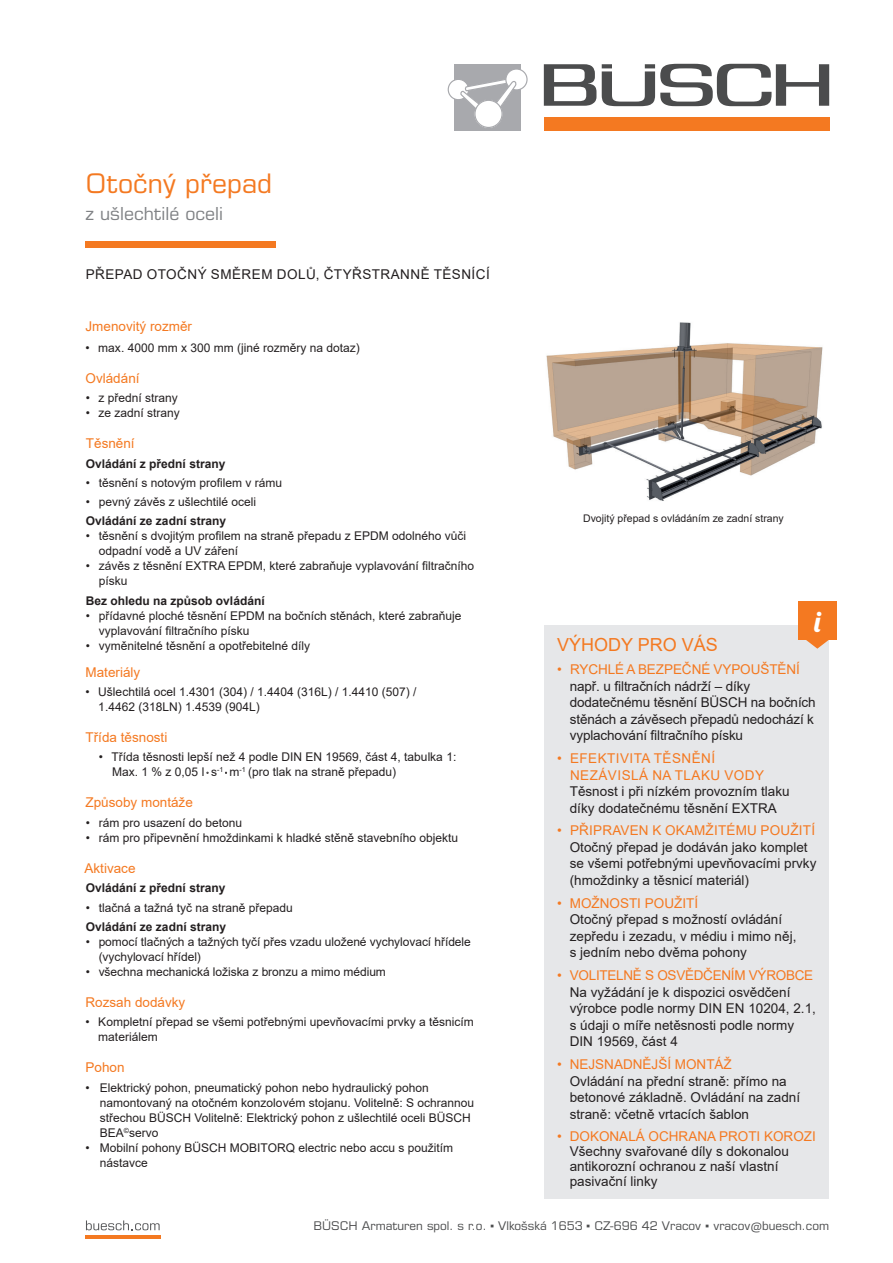
<style>
.page{position:relative;width:893px;height:1263px;background:#fff}
.page>*{position:absolute;margin:0;border:0;box-sizing:border-box;transform-origin:0 0}
.t1{font:28.5px "Lobster";color:#fff}
.t2{font:27px "Eurostile LT Pro";color:#f47921}
.t3{font:18px "Eurostile LT Pro";color:#808285}
.t4{font:18px "Arial";color:#f47921}
.t5{font:13.5px/16.5px "Arial";color:#231f20}
.t6{font:13.5px "Arial";color:#f47921}
.t7{font:13.5px "Arial";letter-spacing:.035em;color:#231f20}
.t8{font:13.5px/16.5px "Arial";letter-spacing:.035em;color:#f47921}
.t9{font:13.5px "Arial";letter-spacing:-.02em;color:#f47921}
.t10{font:12px/15px "Arial";color:#231f20}
.t11{font:700 12px "Arial";color:#231f20}
.t12{font:12px "Eurostile LT Pro";color:#4b4c4d}
.t13{font:10.5px "Arial";color:#231f20}
.t14{font:7.05px "Arial";color:#231f20}
.s1{font-size:12px}
.s2{font-family:"Arial"}
</style>
<div class="page">
<svg style="left:544px;top:64px;width:52px;height:42px"></svg>
<svg style="left:602px;top:64px;width:227px;height:42px"></svg>
<div style="left:544px;top:118px;width:285px;height:13px;background:#f47921"></div>
<div style="left:454px;top:64px;width:66px;height:67px;background:#a8a9ad"></div>
<div style="left:448px;top:79px;width:21px;height:21px;background:#fff;border-radius:50%"></div>
<div style="left:448px;top:79px;width:21px;height:21px;border:1px solid #a8a9ad;border-radius:50%"></div>
<div style="left:473px;top:99px;width:31px;height:30px;background:#a8a9ad;border:1px solid #a8a9ad;border-radius:50%"></div>
<div style="left:506px;top:69px;width:21px;height:21px;background:#fff;border-radius:50%"></div>
<div style="left:505px;top:68px;width:23px;height:22px;border:1px solid #a8a9ad;border-radius:50%"></div>
<svg style="left:458px;top:76px;width:59px;height:38px"></svg>
<div style="left:474px;top:100px;width:29px;height:28px;background:#fff;border:1px solid #a8a9ad;border-radius:50%"></div>
<svg style="left:86px;top:1220px;width:74px;height:10px"></svg>
<hr style="left:85px;top:1236px;width:75px;height:3px;background:#f47921">
<div style="left:85px;top:241px;width:191px;height:6px;background:#f47921"></div>
<div style="left:544px;top:625px;width:285px;height:574px;background:#e6e7e9"></div>
<svg style="left:806px;top:640px;width:23px;height:9px"></svg>
<div style="left:798px;top:601px;width:38px;height:39px;background:#f47921"></div>
<img style="left:546px;top:322px;width:277px;height:179px">
<div style="left:534px;top:479px;width:34px;height:28px;background:#fff"></div>
<h2 class="t2" style="left:86px;top:167px;width:188px">Otočný přepad</h2>
<h3 class="t3" style="left:86px;top:203px;width:139px">z ušlechtilé oceli</h3>
<p class="t7" style="left:86px;top:265px;width:405px">PŘEPAD OTOČNÝ SMĚREM DOLŮ, ČTYŘSTRANNĚ TĚSNÍCÍ</p>
<p class="t6" style="left:86px;top:317px;width:108px">Jmenovitý rozměr</p>
<p class="t10" style="left:86px;top:340px;width:276px">• max. 4000 mm x 300 mm (jiné rozměry na dotaz)</p>
<p class="t6" style="left:86px;top:369px;width:56px">Ovládání</p>
<p class="t10" style="left:86px;top:390px;width:94px">• z přední strany</p>
<p class="t10" style="left:86px;top:405px;width:96px">• ze zadní strany</p>
<p class="t6" style="left:86px;top:434px;width:50px">Těsnění</p>
<p class="t11" style="left:86px;top:455px;width:141px">Ovládání z přední strany</p>
<p class="t10" style="left:86px;top:475px;width:198px">• těsnění s notovým profilem v rámu</p>
<p class="t10" style="left:86px;top:494px;width:172px">• pevný závěs z ušlechtilé oceli</p>
<p class="t11" style="left:86px;top:513px;width:142px">Ovládání ze zadní strany</p>
<p class="t10" style="left:99px;top:529px;width:369px;text-indent:-13px">• těsnění s dvojitým profilem na straně přepadu z EPDM odolného vůči odpadní vodě a UV záření</p>
<p class="t10" style="left:99px;top:559px;width:377px;text-indent:-13px">• závěs z těsnění EXTRA EPDM, které zabraňuje vyplavování filtračního písku</p>
<p class="t11" style="left:86px;top:592px;width:180px">Bez ohledu na způsob ovládání</p>
<p class="t10" style="left:99px;top:608px;width:364px;text-indent:-13px">• přídavné ploché těsnění EPDM na bočních stěnách, které zabraňuje vyplavování filtračního písku</p>
<p class="t10" style="left:86px;top:638px;width:226px">• vyměnitelné těsnění a opotřebitelné díly</p>
<p class="t10" style="left:98px;top:684px;width:320px;text-indent:-13px">• Ušlechtilá ocel 1.4301 (304) / 1.4404 (316L) / 1.4410 (507) /<br>1.4462 (318LN) 1.4539 (904L)</p>
<p class="t6" style="left:86px;top:662px;width:56px">Materiály</p>
<p class="t6" style="left:86px;top:728px;width:83px">Třída těsnosti</p>
<p class="t10" style="left:112px;top:749px;width:346px;text-indent:-13px">• Třída těsnosti lepší než 4 podle DIN EN 19569, část 4, tabulka 1:<br>Max. 1 % z 0,05</p>
<p class="t14" style="left:202px;top:765px;width:46px"><span class="s1">l s</span>-1 <span class="s1">m</span>-1</p>
<p class="t10" style="left:248px;top:764px;width:150px">(pro tlak na straně přepadu)</p>
<p class="t6" style="left:86px;top:793px;width:109px">Způsoby montáže</p>
<p class="t10" style="left:86px;top:815px;width:158px">• rám pro usazení do betonu</p>
<p class="t10" style="left:86px;top:830px;width:374px">• rám pro připevnění hmoždinkami k hladké stěně stavebního objektu</p>
<p class="t6" style="left:85px;top:859px;width:53px">Aktivace</p>
<p class="t11" style="left:86px;top:880px;width:141px">Ovládání z přední strany</p>
<p class="t10" style="left:86px;top:900px;width:208px">• tlačná a tažná tyč na straně přepadu</p>
<p class="t11" style="left:86px;top:918px;width:142px">Ovládání ze zadní strany</p>
<p class="t10" style="left:99px;top:934px;width:374px;text-indent:-13px">• pomocí tlačných a tažných tyčí přes vzadu uložené vychylovací hřídele (vychylovací hřídel)</p>
<p class="t10" style="left:86px;top:964px;width:301px">• všechna mechanická ložiska z bronzu a mimo médium</p>
<p class="t6" style="left:86px;top:993px;width:101px">Rozsah dodávky</p>
<p class="t10" style="left:98px;top:1014px;width:377px;text-indent:-13px">• Kompletní přepad se všemi potřebnými upevňovacími prvky a těsnicím materiálem</p>
<p class="t6" style="left:86px;top:1058px;width:41px">Pohon</p>
<p class="t10" style="left:100px;top:1080px;width:376px;text-indent:-14px">• Elektrický pohon, pneumatický pohon nebo hydraulický pohon namontovaný na otočném konzolovém stojanu. Volitelně: S ochrannou střechou BÜSCH Volitelně: Elektrický pohon z ušlechtilé oceli BÜSCH BEA<sup>©</sup>servo</p>
<p class="t10" style="left:100px;top:1140px;width:355px;text-indent:-14px">• Mobilní pohony BÜSCH MOBITORQ electric nebo accu s použitím nástavce</p>
<p class="t13" style="left:583px;top:511px;width:202px">Dvojitý přepad s ovládáním ze zadní strany</p>
<h1 class="t1" style="left:814px;top:603px;width:7px">i</h1>
<h3 class="t4" style="left:557px;top:632px;width:162px">VÝHODY PRO VÁS</h3>
<p class="t6" style="left:557px;top:660px;width:244px">• RYCHLÉ A BEZPEČNÉ VYPOUŠTĚNÍ</p>
<p class="t5" style="left:570px;top:677px;width:247px">např. u filtračních nádrží – díky dodatečnému těsnění BÜSCH na bočních stěnách a závěsech přepadů nedochází k vyplachování filtračního písku</p>
<p class="t8" style="left:570px;top:750px;width:196px;text-indent:-13px">• EFEKTIVITA TĚSNĚNÍ<br>NEZÁVISLÁ NA TLAKU VODY</p>
<p class="t5" style="left:570px;top:783px;width:221px">Těsnost i při nízkém provozním tlaku díky dodatečnému těsnění EXTRA</p>
<p class="t6" style="left:557px;top:821px;width:259px">• PŘIPRAVEN K OKAMŽITÉMU POUŽITÍ</p>
<p class="t5" style="left:570px;top:839px;width:248px">Otočný přepad je dodáván jako komplet se všemi potřebnými upevňovacími prvky (hmoždinky a těsnicí materiál)</p>
<p class="t6" style="left:557px;top:894px;width:143px">• MOŽNOSTI POUŽITÍ</p>
<p class="t5" style="left:570px;top:911px;width:228px">Otočný přepad s možností ovládání zepředu i zezadu, v médiu i mimo něj, s jedním nebo dvěma pohony</p>
<p class="t9" style="left:557px;top:966px;width:258px">• VOLITELNĚ S OSVĚDČENÍM VÝROBCE</p>
<p class="t5" style="left:570px;top:983px;width:248px">Na vyžádání je k dispozici osvědčení výrobce podle normy DIN EN 10204, 2.1, s údaji o míře netěsnosti podle normy<br>DIN 19569, část 4</p>
<p class="t6" style="left:557px;top:1055px;width:176px">• NEJSNADNĚJŠÍ MONTÁŽ</p>
<p class="t5" style="left:570px;top:1072px;width:232px">Ovládání na přední straně: přímo na betonové základně. Ovládání na zadní straně: včetně vrtacích šablon</p>
<p class="t6" style="left:557px;top:1127px;width:260px">• DOKONALÁ OCHRANA PROTI KOROZI</p>
<p class="t5" style="left:570px;top:1144px;width:221px;line-height:15px">Všechny svařované díly s dokonalou antikorozní ochranou z naší vlastní pasivační linky</p>
<p class="t12" style="left:314px;top:1219px;width:517px">BÜSCH Armaturen spol. s r.o. <span class="s2">▪</span> Vlkošská 1653 <span class="s2">▪</span> CZ-696 42 Vracov <span class="s2">▪</span> vracov@buesch.com</p>
</div>
